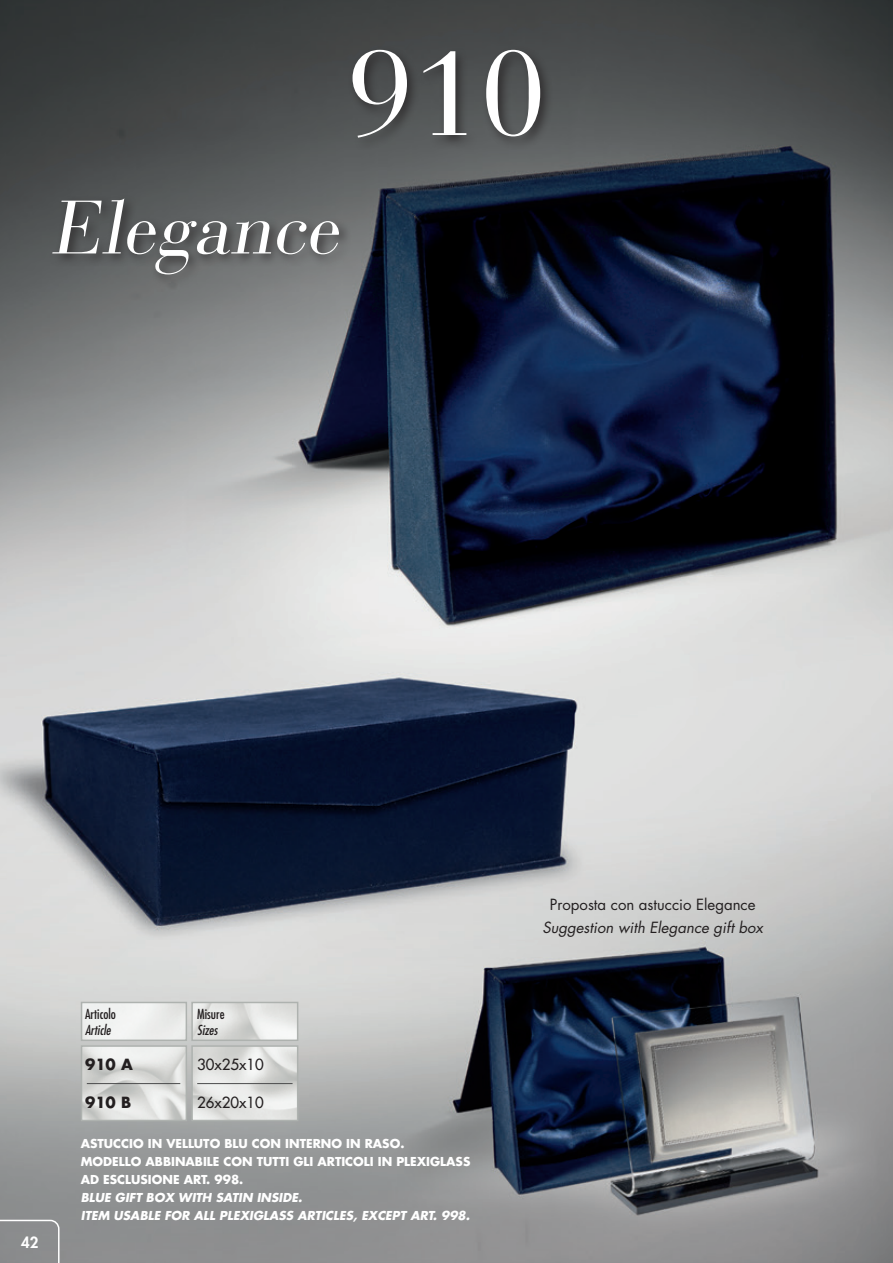
<style>
.page{position:relative;width:893px;height:1263px;background:#fff}
.page>*{position:absolute;margin:0;border:0;box-sizing:border-box;transform-origin:0 0}
.t1{font:120px "Bauer Bodoni";color:#fff}
.t2{font:italic 75px "Bauer Bodoni";color:#fff}
.t3{font:italic 15px "Futura Std";color:#231f20}
.t4{font:15px "Futura Std";color:#231f20}
.t5{font:500 15px "Futura Std";color:#231f20}
.t6{font:700 15px "Futura Std";color:#231f20}
.t7{font:800 15px "Futura Std";color:#fff}
.t8{font:condensed 13.5px "Futura Std";color:#231f20}
.t9{font:italic condensed 13.5px "Futura Std";color:#231f20}
.t10{font:700 12px/18px "Futura Std";color:#fff}
.t11{font:italic 700 12px/18px "Futura Std";color:#fff}
</style>
<div class="page">
<img style="left:0;top:0;width:893px;height:1263px">
<img style="left:84px;top:1005px;width:100px;height:33px">
<div style="left:81px;top:1002px;width:106px;height:39px;border:2px solid #aeb2af"></div>
<img style="left:84px;top:1048px;width:100px;height:70px">
<div style="left:81px;top:1045px;width:106px;height:76px;border:2px solid #aeb2af"></div>
<img style="left:194px;top:1005px;width:101px;height:33px">
<div style="left:191px;top:1002px;width:107px;height:39px;border:2px solid #aeb2af"></div>
<img style="left:194px;top:1048px;width:101px;height:70px">
<div style="left:191px;top:1045px;width:107px;height:76px;border:2px solid #aeb2af"></div>
<hr style="left:87px;top:1083px;width:93px;height:1px;background:#4b4c4d">
<hr style="left:197px;top:1083px;width:96px;height:1px;background:#4b4c4d">
<div style="left:347px;top:45px;width:207px;height:106px;background:#231f20;opacity:.75"></div>
<div style="left:49px;top:194px;width:303px;height:94px;background:#231f20;opacity:.75"></div>
<svg style="left:0;top:1220px;width:60px;height:43px;background:#909193"></svg>
<h1 class="t1" style="left:346px;top:22px;width:202px">910</h1>
<h2 class="t2" style="left:51px;top:183px;width:305px">Elegance</h2>
<p class="t7" style="left:21px;top:1232px;width:19px">42</p>
<p class="t8" style="left:85px;top:1005px;width:32px">Articolo</p>
<p class="t9" style="left:85px;top:1022px;width:27px">Article</p>
<p class="t8" style="left:197px;top:1005px;width:29px">Misure</p>
<p class="t9" style="left:197px;top:1022px;width:22px">Sizes</p>
<p class="t6" style="left:85px;top:1054px;width:49px">910 A</p>
<p class="t5" style="left:197px;top:1055px;width:68px">30x25x10</p>
<p class="t6" style="left:85px;top:1092px;width:48px">910 B</p>
<p class="t5" style="left:197px;top:1093px;width:68px">26x20x10</p>
<p class="t10" style="left:81px;top:1134px;width:391px">ASTUCCIO IN VELLUTO BLU CON INTERNO IN RASO.<br>MODELLO ABBINABILE CON TUTTI GLI ARTICOLI IN PLEXIGLASS<br>AD ESCLUSIONE ART. 998.</p>
<p class="t11" style="left:81px;top:1188px;width:391px">BLUE GIFT BOX WITH SATIN INSIDE.<br>ITEM USABLE FOR ALL PLEXIGLASS ARTICLES, EXCEPT ART. 998.</p>
<p class="t4" style="left:550px;top:895px;width:207px">Proposta con astuccio Elegance</p>
<p class="t3" style="left:542px;top:918px;width:222px">Suggestion with Elegance gift box</p>
</div>
